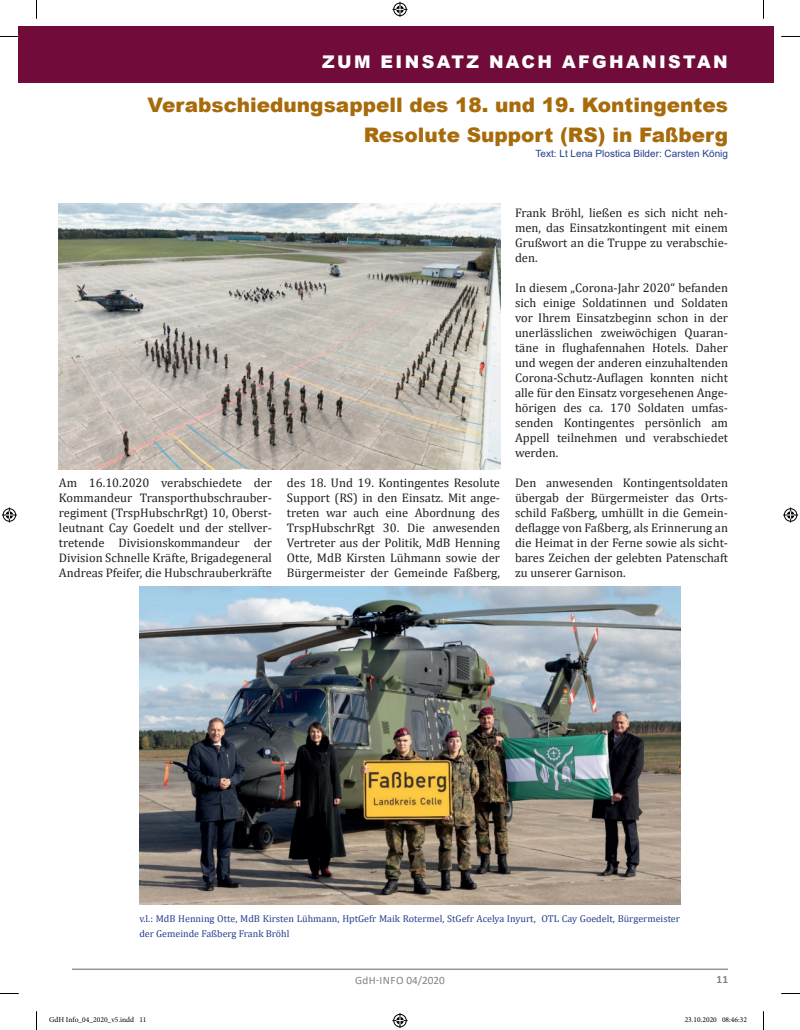
<style>
.page{position:relative;width:800px;height:1030px;background:#fff}
.page>*{position:absolute;margin:0;border:0;box-sizing:border-box;transform-origin:0 0}
.t1{font:900 20px/30px "Arial";color:#a76b0b;text-align:right}
.t2{font:900 17.5px "Arial";letter-spacing:.135em;color:#fff}
.t3{font:12.5px/15px "Cambria";color:#231f20;text-align:justify}
.t4{font:11.25px "Calibri";letter-spacing:.02em;color:#808285}
.t5{font:700 11.25px "Calibri";color:#808285}
.t6{font:10px/15px "Cambria";color:#253f8e}
.t7{font:10px "Arial";color:#253f8e}
.t8{font:7.5px "Minion Pro";color:#000}
</style>
<div class="page">
<hr style="left:72px;top:968px;width:655px;height:1px;background:#636366">
<div style="left:19px;top:26px;width:754px;height:57px;background:#710b3a"></div>
<img style="left:139px;top:586px;width:540px;height:319px">
<img style="left:59px;top:203px;width:441px;height:266px">
<svg style="left:0;top:36px;width:19px;height:1px"></svg>
<svg style="left:781px;top:36px;width:18px;height:1px"></svg>
<svg style="left:0;top:993px;width:19px;height:1px"></svg>
<svg style="left:781px;top:993px;width:18px;height:1px"></svg>
<svg style="left:36px;top:0;width:1px;height:19px"></svg>
<svg style="left:36px;top:1011px;width:1px;height:19px"></svg>
<svg style="left:763px;top:0;width:1px;height:19px"></svg>
<svg style="left:763px;top:1011px;width:1px;height:19px"></svg>
<svg style="left:392px;top:2px;width:15px;height:15px"></svg>
<svg style="left:392px;top:1013px;width:15px;height:15px"></svg>
<svg style="left:2px;top:507px;width:15px;height:15px"></svg>
<svg style="left:783px;top:507px;width:14px;height:15px"></svg>
<h2 class="t2" style="left:322px;top:55px;width:407px">ZUM EINSATZ NACH AFGHANISTAN</h2>
<h1 class="t1" style="left:148px;top:91px;width:581px">Verabschiedungsappell des 18. und 19. Kontingentes<br>Resolute Support (RS) in Faßberg</h1>
<p class="t7" style="left:535px;top:149px;width:194px">Text: Lt Lena Plostica Bilder: Carsten König</p>
<p class="t3" style="left:59px;top:475px;width:214px">Am 16.10.2020 verabschiedete der Kommandeur Transporthubschrauber&shy;regiment (TrspHubschrRgt) 10, Oberst&shy;leutnant Cay Goedelt und der stellver&shy;tretende Divisionskommandeur der Division Schnelle Kräfte, Brigadegeneral Andreas Pfeifer, die Hubschrauberkräfte</p>
<p class="t3" style="left:287px;top:475px;width:214px">des 18. Und 19. Kontingentes Resolute Support (RS) in den Einsatz. Mit ange&shy;treten war auch eine Abordnung des TrspHubschrRgt 30. Die anwesenden Vertreter aus der Politik, MdB Henning Otte, MdB Kirsten Lühmann sowie der Bürgermeister der Gemeinde Faßberg,</p>
<p class="t3" style="left:515px;top:205px;width:214px">Frank Bröhl, ließen es sich nicht neh&shy;men, das Einsatzkontingent mit einem Grußwort an die Truppe zu verabschie&shy;den.</p>
<p class="t3" style="left:515px;top:280px;width:214px">In diesem „Corona-Jahr 2020“ befanden sich einige Soldatinnen und Soldaten vor Ihrem Einsatzbeginn schon in der unerlässlichen zweiwöchigen Quaran&shy;täne in flughafennahen Hotels. Daher und wegen der anderen einzuhaltenden Corona-Schutz-Auflagen konnten nicht alle für den Einsatz vorgesehenen Ange&shy;hörigen des ca. 170 Soldaten umfas&shy;senden Kontingentes persönlich am Appell teilnehmen und verabschiedet werden.</p>
<p class="t3" style="left:515px;top:475px;width:214px">Den anwesenden Kontingentsoldaten übergab der Bürgermeister das Orts&shy;schild Faßberg, umhüllt in die Gemein&shy;deflagge von Faßberg, als Erinnerung an die Heimat in der Ferne sowie als sicht&shy;bares Zeichen der gelebten Patenschaft zu unserer Garnison.</p>
<p class="t6" style="left:139px;top:911px;width:542px">v.l.: MdB Henning Otte, MdB Kirsten Lühmann, HptGefr Maik Rotermel, StGefr Acelya Inyurt, OTL Cay Goedelt, Bürgermeister der Gemeinde Faßberg Frank Bröhl</p>
<p class="t4" style="left:355px;top:973px;width:91px">GdH-INFO 04/2020</p>
<p class="t5" style="left:716px;top:972px;width:13px">11</p>
<p class="t8" style="left:49px;top:1017px;width:99px">GdH Info_04_2020_v5.indd 11</p>
<p class="t8" style="left:684px;top:1017px;width:64px">23.10.2020 08:46:32</p>
</div>
